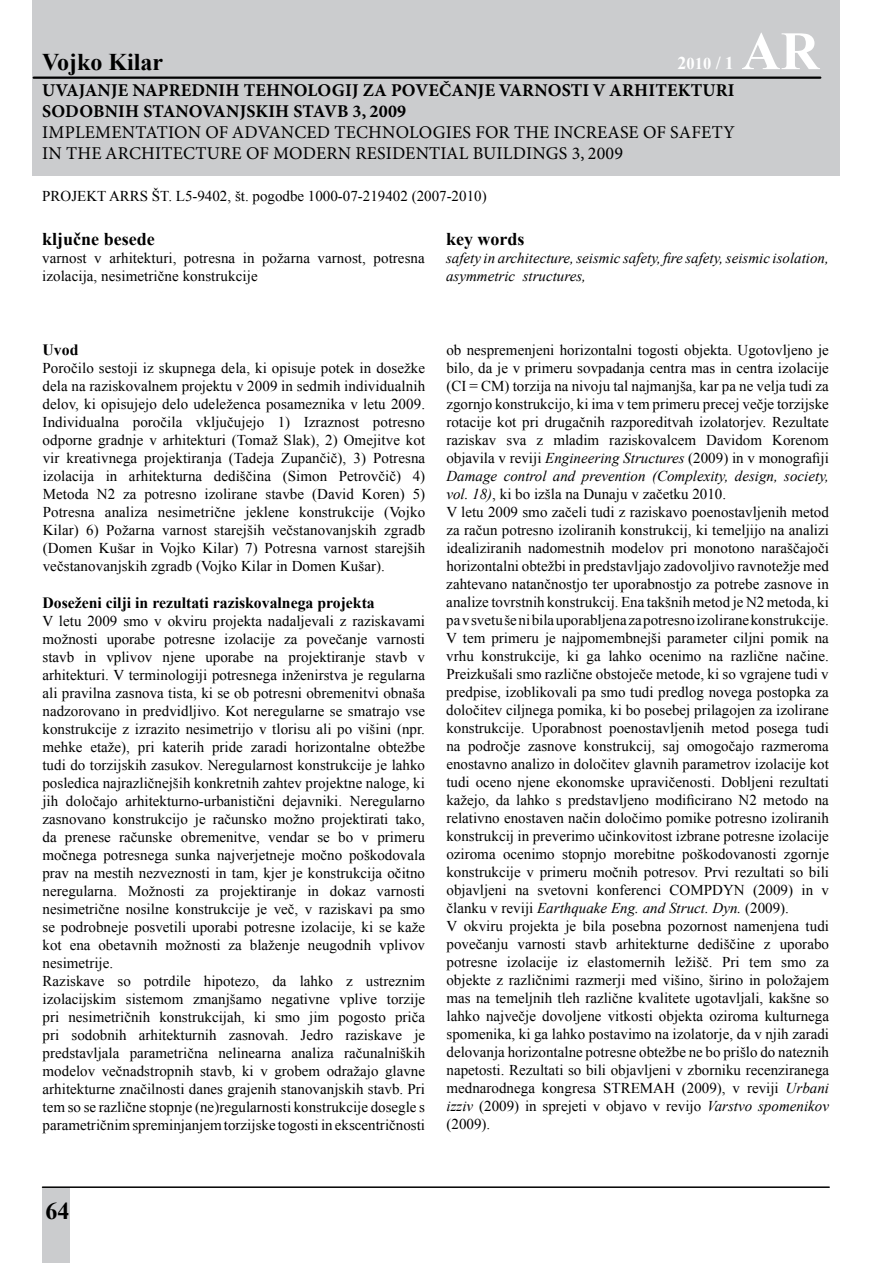
<style>
.page{position:relative;width:893px;height:1263px;background:#fff}
.page>*{position:absolute;margin:0;border:0;box-sizing:border-box;transform-origin:0 0}
.t1{font:700 54px "Times New Roman";color:#fff}
.t2{font:700 24px "Times New Roman";color:#000}
.t3{font:18px/21px "Minion Pro";letter-spacing:.01em;color:#000}
.t4{font:700 18px/21px "Minion Pro";letter-spacing:.01em;color:#000}
.t5{font:700 18px "Times New Roman";color:#000}
.t6{font:700 18px "Times New Roman";color:#fff}
.t7{font:700 15.75px "Times New Roman";color:#000}
.t8{font:15px/18px "Times New Roman";color:#000}
.t9{font:italic 15px/18px "Times New Roman";color:#000}
.s1{font-size:16.5px}
.s2{font-style:italic}
</style>
<div class="page">
<div style="left:42px;top:1187px;width:27px;height:76px;background:#cbccce"></div>
<hr style="left:43px;top:1186px;width:786px;height:2px;background:#000">
<div style="left:32px;top:0;width:808px;height:176px;background:#cbccce"></div>
<hr style="left:34px;top:77px;width:786px;height:2px;background:#000">
<h2 class="t2" style="left:42px;top:46px;width:123px">Vojko Kilar</h2>
<p class="t6" style="left:678px;top:51px;width:58px">2<span class="s1">010</span> / 1</p>
<h1 class="t1" style="left:742px;top:14px;width:79px">AR</h1>
<p class="t4" style="left:42px;top:80px;width:694px">UVAJANJE NAPREDNIH TEHNOLOGIJ ZA POVEČANJE VARNOSTI V ARHITEKTURI<br>SODOBNIH STANOVANJSKIH STAVB 3, 2009</p>
<p class="t3" style="left:42px;top:122px;width:694px">IMPLEMENTATION OF ADVANCED TECHNOLOGIES FOR THE INCREASE OF SAFETY<br>IN THE ARCHITECTURE OF MODERN RESIDENTIAL BUILDINGS 3, 2009</p>
<p class="t8" style="left:42px;top:186px;width:446px">PROJEKT ARRS ŠT. L5-9402, št. pogodbe 1000-07-219402 (2007-2010)</p>
<p class="t5" style="left:42px;top:226px;width:114px">ključne besede</p>
<p class="t8" style="left:42px;top:249px;width:384px">varnost v arhitekturi, potresna in požarna varnost, potresna izolacija, nesimetrične konstrukcije</p>
<p class="t5" style="left:446px;top:226px;width:80px">key words</p>
<p class="t9" style="left:446px;top:248px;width:384px">safety in architecture, seismic safety, fire safety, seismic isolation, asymmetric structures,</p>
<p class="t7" style="left:43px;top:339px;width:37px">Uvod</p>
<p class="t8" style="left:43px;top:359px;width:384px;text-align:justify">Poročilo sestoji iz skupnega dela, ki opisuje potek in dosežke dela na raziskovalnem projektu v 2009 in sedmih individualnih delov, ki opisujejo delo udeleženca posameznika v letu 2009.<br>Individualna poročila vključujejo 1) Izraznost potresno odporne gradnje v arhitekturi (Tomaž Slak), 2) Omejitve kot vir kreativnega projektiranja (Tadeja Zupančič), 3) Potresna izolacija in arhitekturna dediščina (Simon Petrovčič) 4)<br>Metoda N2 za potresno izolirane stavbe (David Koren) 5)<br>Potresna analiza nesimetrične jeklene konstrukcije (Vojko Kilar) 6) Požarna varnost starejših večstanovanjskih zgradb (Domen Kušar in Vojko Kilar) 7) Potresna varnost starejših večstanovanjskih zgradb (Vojko Kilar in Domen Kušar).</p>
<p class="t7" style="left:43px;top:592px;width:334px">Doseženi cilji in rezultati raziskovalnega projekta</p>
<p class="t8" style="left:42px;top:612px;width:384px">V letu 2009 smo v okviru projekta nadaljevali z raziskavami možnosti uporabe potresne izolacije za povečanje varnosti stavb in vplivov njene uporabe na projektiranje stavb v arhitekturi. V terminologiji potresnega inženirstva je regularna ali pravilna zasnova tista, ki se ob potresni obremenitvi obnaša nadzorovano in predvidljivo. Kot neregularne se smatrajo vse konstrukcije z izrazito nesimetrijo v tlorisu ali po višini (npr. mehke etaže), pri katerih pride zaradi horizontalne obtežbe tudi do torzijskih zasukov. Neregularnost konstrukcije je lahko posledica najrazličnejših konkretnih zahtev projektne naloge, ki jih določajo arhitekturno-urbanistični dejavniki. Neregularno zasnovano konstrukcijo je računsko možno projektirati tako, da prenese računske obremenitve, vendar se bo v primeru močnega potresnega sunka najverjetneje močno poškodovala prav na mestih nezveznosti in tam, kjer je konstrukcija očitno neregularna. Možnosti za projektiranje in dokaz varnosti nesimetrične nosilne konstrukcije je več, v raziskavi pa smo se podrobneje posvetili uporabi potresne izolacije, ki se kaže kot ena obetavnih možnosti za blaženje neugodnih vplivov nesimetrije.<br>Raziskave so potrdile hipotezo, da lahko z ustreznim izolacijskim sistemom zmanjšamo negativne vplive torzije pri nesimetričnih konstrukcijah, ki smo jim pogosto priča pri sodobnih arhitekturnih zasnovah. Jedro raziskave je predstavljala parametrična nelinearna analiza računalniških modelov večnadstropnih stavb, ki v grobem odražajo glavne arhitekturne značilnosti danes grajenih stanovanjskih stavb. Pri tem so se različne stopnje (ne)regularnosti konstrukcije dosegle s parametričnimspreminjanjemtorzijske togosti in ekscentričnosti</p>
<p class="t8" style="left:446px;top:341px;width:384px">ob nespremenjeni horizontalni togosti objekta. Ugotovljeno je bilo, da je v primeru sovpadanja centra mas in centra izolacije (CI = CM) torzija na nivoju tal najmanjša, kar pa ne velja tudi za zgornjo konstrukcijo, ki ima v tem primeru precej večje torzijske rotacije kot pri drugačnih razporeditvah izolatorjev. Rezultate raziskav sva z mladim raziskovalcem Davidom Korenom objavila v reviji <span class="s2">Engineering Structures</span> (2009) in v monografiji <span class="s2">Damage control and prevention (Complexity, design, society, vol. 18)</span>, ki bo izšla na Dunaju v začetku 2010.<br>V letu 2009 smo začeli tudi z raziskavo poenostavljenih metod za račun potresno izoliranih konstrukcij, ki temeljijo na analizi idealiziranih nadomestnih modelov pri monotono naraščajoči horizontalni obtežbi in predstavljajo zadovoljivo ravnotežje med zahtevano natančnostjo ter uporabnostjo za potrebe zasnove in analize tovrstnih konstrukcij. Ena takšnih metod je N2 metoda, ki pa v svetu še ni bila uporabljena za potresno izolirane konstrukcije.<br>V tem primeru je najpomembnejši parameter ciljni pomik na vrhu konstrukcije, ki ga lahko ocenimo na različne načine.<br>Preizkušali smo različne obstoječe metode, ki so vgrajene tudi v predpise, izoblikovali pa smo tudi predlog novega postopka za določitev ciljnega pomika, ki bo posebej prilagojen za izolirane konstrukcije. Uporabnost poenostavljenih metod posega tudi na področje zasnove konstrukcij, saj omogočajo razmeroma enostavno analizo in določitev glavnih parametrov izolacije kot tudi oceno njene ekonomske upravičenosti. Dobljeni rezultati kažejo, da lahko s predstavljeno modificirano N2 metodo na relativno enostaven način določimo pomike potresno izoliranih konstrukcij in preverimo učinkovitost izbrane potresne izolacije oziroma ocenimo stopnjo morebitne poškodovanosti zgornje konstrukcije v primeru močnih potresov. Prvi rezultati so bili objavljeni na svetovni konferenci COMPDYN (2009) in v članku v reviji <span class="s2">Earthquake Eng. and Struct. Dyn.</span> (2009).<br>V okviru projekta je bila posebna pozornost namenjena tudi povečanju varnosti stavb arhitekturne dediščine z uporabo potresne izolacije iz elastomernih ležišč. Pri tem smo za objekte z različnimi razmerji med višino, širino in položajem mas na temeljnih tleh različne kvalitete ugotavljali, kakšne so lahko največje dovoljene vitkosti objekta oziroma kulturnega spomenika, ki ga lahko postavimo na izolatorje, da v njih zaradi delovanja horizontalne potresne obtežbe ne bo prišlo do nateznih napetosti. Rezultati so bili objavljeni v zborniku recenziranega mednarodnega kongresa STREMAH (2009), v reviji <span class="s2">Urbani izziv</span> (2009) in sprejeti v objavo v revijo <span class="s2">Varstvo spomenikov </span>(2009).</p>
<h2 class="t2" style="left:45px;top:1194px;width:25px">64</h2>
</div>
